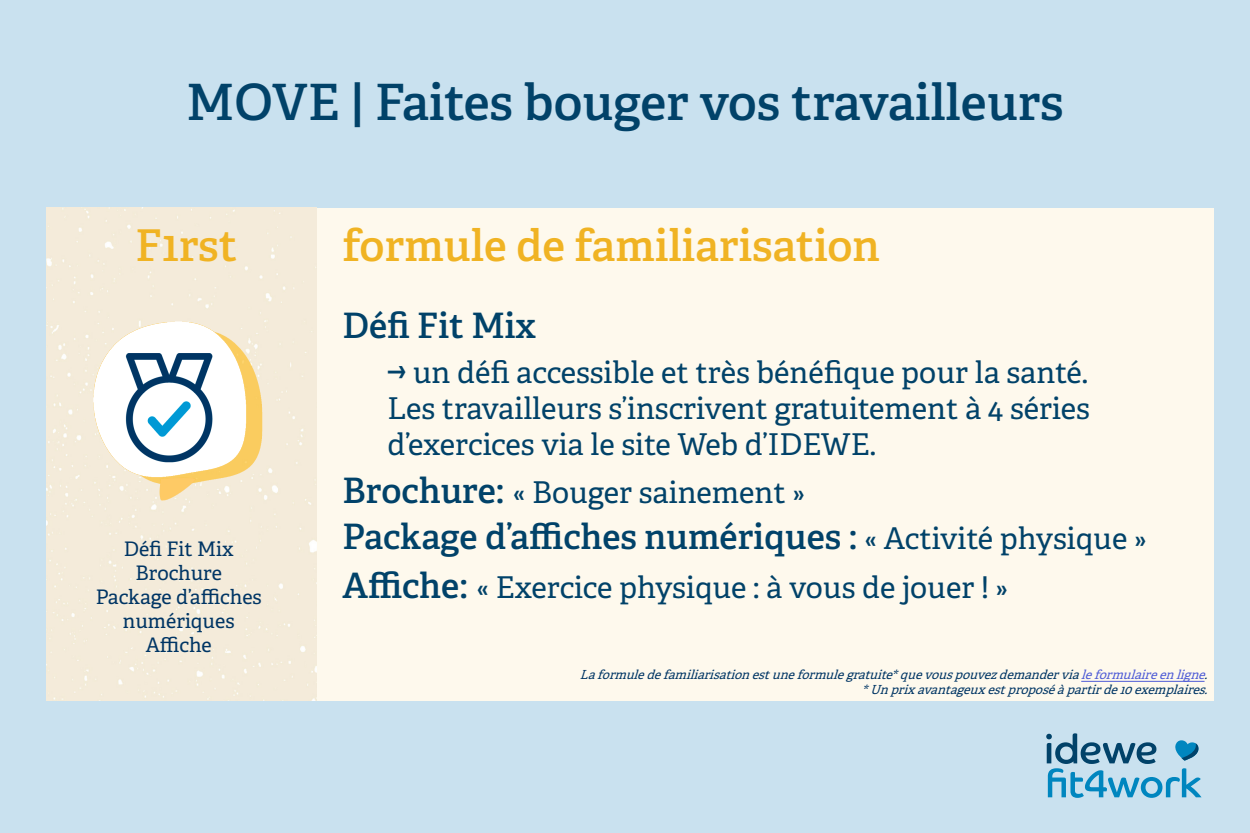
<style>
.page{position:relative;width:1250px;height:833px;background:#fff}
.page>*{position:absolute;margin:0;border:0;box-sizing:border-box;transform-origin:0 0}
.t1{font:600 50px "Adelle";color:#014269}
.t2{font:600 43.75px "Adelle";color:#f0b323}
.t3{font:600 35px "Adelle";color:#014269}
.t4{font:30px/36px "Adelle";color:#014269;text-align:justify}
.t5{font:20px/24px "Adelle";color:#003564;text-align:center}
.t6{font:italic 12.5px/15px "Adelle";color:#003564;text-align:right}
.s1{font-weight:600}
.s2{font-weight:600;font-size:35px}
.s3{font-weight:400;font-size:30px}
.s4{color:#4f5cd6}
</style>
<div class="page">
<div style="left:0;top:0;width:1250px;height:832px;background:#c9e1ef"></div>
<div style="left:47px;top:208px;width:1167px;height:492px;background:#fef9ed"></div>
<div style="left:47px;top:208px;width:270px;height:492px;background:#f4ebda"></div>
<svg style="left:1046px;top:733px;width:156px;height:64px;background:#88bad4"></svg>
<img style="left:48px;top:297px;width:267px;height:243px">
<hr style="left:1081px;top:681px;width:124px;height:1px;background:#4f5cd6">
<p class="t1" style="left:186px;top:71px;width:879px">MOVE | Faites bouger vos travailleurs</p>
<p class="t2" style="left:136px;top:218px;width:103px">F1rst</p>
<p class="t5" style="left:124px;top:537px;width:111px">Défi Fit Mix<br>Brochure</p>
<p class="t5" style="left:96px;top:585px;width:168px">Package d’affiches numériques<br>Affiche</p>
<p class="t2" style="left:342px;top:218px;width:539px">formule de familiarisation</p>
<p class="t3" style="left:342px;top:303px;width:195px">Défi Fit Mix</p>
<p class="t4" style="left:388px;top:354px;width:704px"><span class="s1">➡</span> un défi accessible et très bénéfique pour la santé.<br>Les travailleurs s’inscrivent gratuitement à 4 séries d’exercices via le site Web d’IDEWE.</p>
<p class="t4" style="left:342px;top:475px;width:464px"><span class="s2">Brochure:</span> « Bouger sainement »</p>
<p class="t3" style="left:342px;top:515px;width:806px">Package d’affiches numériques : <span class="s3">« Activité physique »</span></p>
<p class="t4" style="left:342px;top:569px;width:668px"><span class="s2">Affiche:</span> « Exercice physique : à vous de jouer ! »</p>
<p class="t6" style="left:580px;top:667px;width:634px">Laformuledefamiliarisationestuneformulegratuite*quevouspouvezdemandervia<span class="s4">leformulaireenligne</span>. *Unprixavantageuxestproposéàpartirde10exemplaires.</p>
</div>
